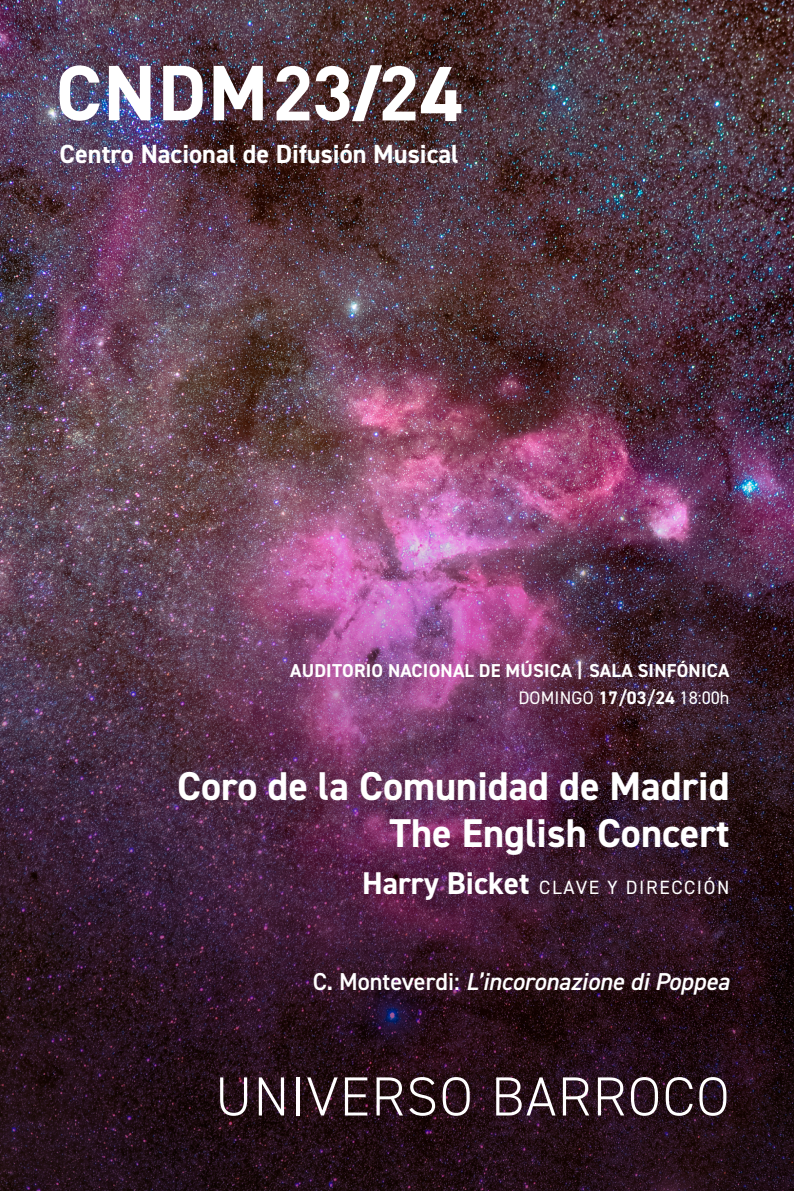
<style>
.page{position:relative;width:794px;height:1191px;background:#fff}
.page>*{position:absolute;margin:0;border:0;box-sizing:border-box;transform-origin:0 0}
.t1{font:300 55.12px "DIN2014";letter-spacing:.03em;color:#fff}
.t2{font:700 40.25px/46.9px "DIN2014";color:#fff;text-align:right}
.t3{font:700 26.25px "DIN2014";color:#fff}
.t4{font:italic 600 24.5px "DIN2014";color:#fff}
.t5{font:19.25px "DIN2014";letter-spacing:.085em;color:#fff}
.t6{font:700 18.72px "DIN2014";letter-spacing:.01em;color:#fff}
.t7{font:18.2px "DIN2014";letter-spacing:.01em;color:#fff}
.s1{font-weight:700}
.s2{font-weight:700;font-size:31.5px}
.s3{font-style:normal}
</style>
<div class="page">
<img style="left:0;top:0;width:794px;height:446px">
<img style="left:0;top:446px;width:794px;height:745px">
<svg style="left:60px;top:65px;width:40px;height:56px"></svg>
<svg style="left:109px;top:66px;width:41px;height:54px"></svg>
<svg style="left:163px;top:66px;width:40px;height:54px"></svg>
<svg style="left:213px;top:66px;width:50px;height:54px"></svg>
<svg style="left:276px;top:66px;width:33px;height:54px"></svg>
<svg style="left:315px;top:65px;width:100px;height:56px"></svg>
<svg style="left:421px;top:67px;width:40px;height:54px"></svg>
<p class="t3" style="left:60px;top:137px;width:400px">Centro Nacional de Difusión Musical</p>
<p class="t6" style="left:290px;top:658px;width:440px">AUDITORIO NACIONAL DE MÚSICA | SALA SINFÓNICA</p>
<p class="t7" style="left:518px;top:686px;width:212px">DOMINGO <span class="s1">17/03/24</span> 18:00h</p>
<p class="t2" style="left:177px;top:762px;width:554px">Coro de la Comunidad de Madrid<br>The English Concert</p>
<p class="t5" style="left:362px;top:875px;width:369px"><span class="s2">Harry Bicket</span> CLAVE Y DIRECCIÓN</p>
<p class="t4" style="left:313px;top:965px;width:418px"><span class="s3">C. Monteverdi:</span> L’incoronazione di Poppea</p>
<h1 class="t1" style="left:215px;top:1063px;width:516px">UNIVERSO BARROCO</h1>
</div>
